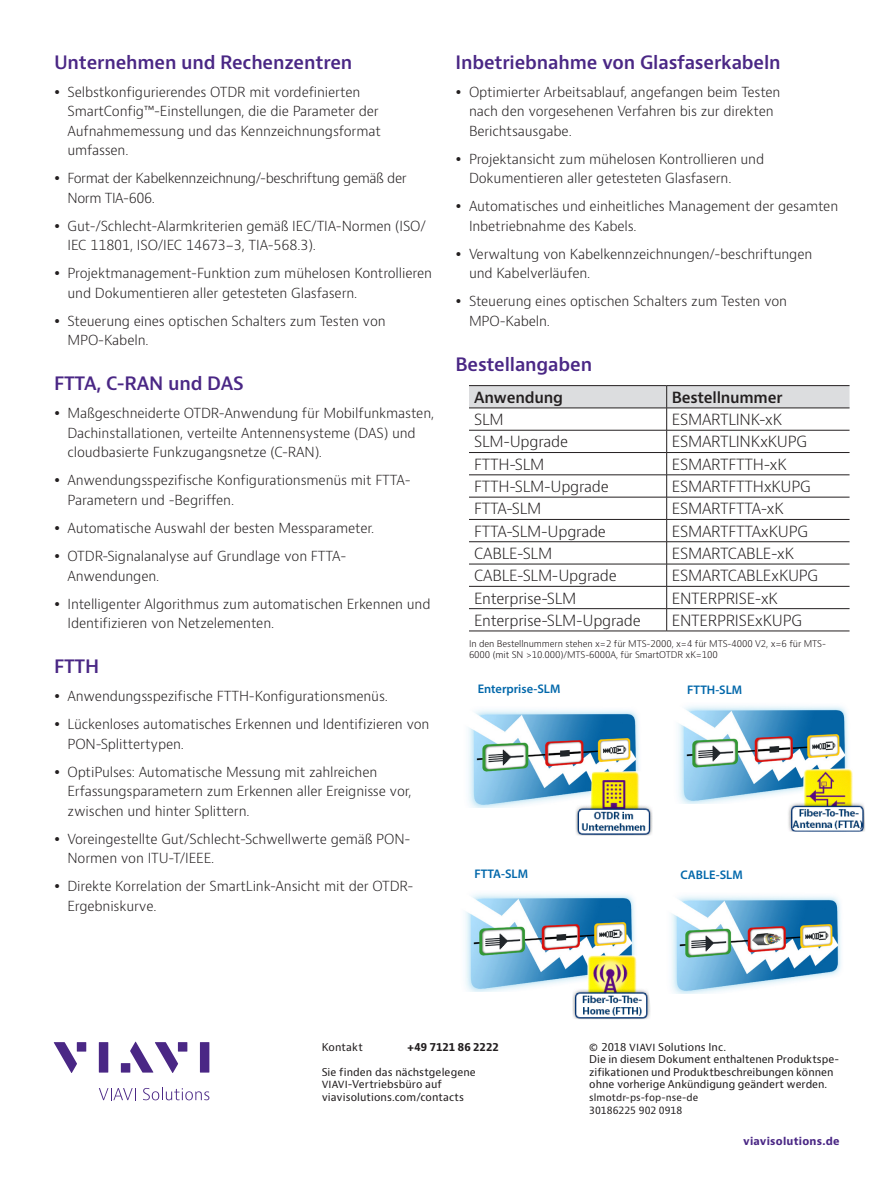
<style>
.page{position:relative;width:893px;height:1191px;background:#fff}
.page>*{position:absolute;margin:0;border:0;box-sizing:border-box;transform-origin:0 0}
.H2_Heading_Purple_12{font:600 18px "Bernino Sans";letter-spacing:-.01em;color:#4a2785}
.Table_Copy{font:300 15px "Bernino Sans";letter-spacing:-.015em;color:#231f20}
.TH{font:600 15px "Bernino Sans";letter-spacing:-.015em;color:#231f20}
.t1{font:300 13.5px/19.5px "Bernino Sans";letter-spacing:-.01em;color:#231f20}
.t2{font:300 13.5px/19.5px "Bernino Sans";letter-spacing:-.03em;color:#231f20}
.t3{font:600 12.45px "Myriad Pro";color:#0067aa}
.t4{font:10.5px/12.6px "Bernino Sans";color:#231f20}
.t5{font:700 10.5px "Bernino Sans";letter-spacing:.02em;color:#4a2785}
.t6{font:700 10.5px "Bernino Sans";letter-spacing:.01em;color:#231f20}
.t7{font:9.75px/12.6px "Bernino Sans";letter-spacing:.005em;color:#231f20}
.t8{font:300 9px/10.8px "Bernino Sans";letter-spacing:-.01em;color:#110a0c}
</style>
<div class="page">
<svg style="left:54px;top:1042px;width:23px;height:31px"></svg>
<div style="left:77px;top:1042px;width:9px;height:9px;background:#4a2785"></div>
<div style="left:99px;top:1042px;width:9px;height:30px;background:#4a2785"></div>
<div style="left:178px;top:1042px;width:9px;height:9px;background:#4a2785"></div>
<div style="left:200px;top:1042px;width:9px;height:30px;background:#4a2785"></div>
<svg style="left:130px;top:1041px;width:48px;height:32px"></svg>
<div style="left:121px;top:1063px;width:9px;height:9px;background:#4a2785"></div>
<svg style="left:99px;top:1088px;width:37px;height:12px"></svg>
<svg style="left:143px;top:1087px;width:66px;height:13px"></svg>
<img style="left:671px;top:895px;width:170px;height:98px">
<svg style="left:469px;top:385px;width:380px;height:245px"></svg>
<hr style="left:469px;top:630px;width:198px;height:1px;background:#231f20">
<hr style="left:667px;top:630px;width:182px;height:1px;background:#231f20">
<img style="left:465px;top:893px;width:170px;height:98px">
<img style="left:572px;top:955px;width:78px;height:65px">
<img style="left:678px;top:705px;width:170px;height:99px">
<img style="left:783px;top:768px;width:82px;height:63px">
<img style="left:468px;top:709px;width:171px;height:98px">
<img style="left:575px;top:771px;width:78px;height:65px">
<p class="H2_Heading_Purple_12" style="left:54px;top:50px;width:300px">Unternehmen und Rechenzentren</p>
<p class="t1" style="left:68px;top:82px;width:315px">Selbstkonfigurierendes OTDR mit vordefinierten SmartConfig™-Einstellungen, die die Parameter der Aufnahmemessung und das Kennzeichnungsformat umfassen.</p>
<p class="t2" style="left:68px;top:169px;width:341px">Format der Kabelkennzeichnung/-beschriftung gemäß der<br>Norm TIA-606.</p>
<p class="t1" style="left:68px;top:216px;width:360px">Gut-/Schlecht-Alarmkriterien gemäß IEC/TIA-Normen (ISO/<br>IEC 11801, ISO/IEC 14673-3, TIA-568.3).</p>
<p class="t1" style="left:68px;top:264px;width:366px">Projektmanagement-Funktion zum mühelosen Kontrollieren und Dokumentieren aller getesteten Glasfasern.</p>
<p class="t1" style="left:68px;top:311px;width:320px">Steuerung eines optischen Schalters zum Testen von<br>MPO-Kabeln.</p>
<p class="H2_Heading_Purple_12" style="left:54px;top:372px;width:191px">FTTA, C-RAN und DAS</p>
<p class="t1" style="left:68px;top:404px;width:368px">Maßgeschneiderte OTDR-Anwendung für Mobilfunkmasten,<br>Dachinstallationen, verteilte Antennensysteme (DAS) und cloudbasierte Funkzugangsnetze (C-RAN).</p>
<p class="t1" style="left:68px;top:471px;width:345px">Anwendungsspezifische Konfigurationsmenüs mit FTTA-<br>Parametern und -Begriffen.</p>
<p class="t1" style="left:68px;top:518px;width:308px">Automatische Auswahl der besten Messparameter.</p>
<p class="t1" style="left:68px;top:546px;width:280px">OTDR-Signalanalyse auf Grundlage von FTTA-<br>Anwendungen.</p>
<p class="t1" style="left:68px;top:594px;width:365px">Intelligenter Algorithmus zum automatischen Erkennen und<br>Identifizieren von Netzelementen.</p>
<p class="H2_Heading_Purple_12" style="left:54px;top:655px;width:47px">FTTH</p>
<p class="t1" style="left:68px;top:687px;width:322px">Anwendungsspezifische FTTH-Konfigurationsmenüs.</p>
<p class="t1" style="left:68px;top:715px;width:363px">Lückenloses automatisches Erkennen und Identifizieren von<br>PON-Splittertypen.</p>
<p class="t1" style="left:68px;top:762px;width:346px">OptiPulses: Automatische Messung mit zahlreichen<br>Erfassungsparametern zum Erkennen aller Ereignisse vor, zwischen und hinter Splittern.</p>
<p class="t1" style="left:68px;top:829px;width:344px">Voreingestellte Gut/Schlecht-Schwellwerte gemäß PON-<br>Normen von ITU-T/IEEE.</p>
<p class="t1" style="left:68px;top:877px;width:347px">Direkte Korrelation der SmartLink-Ansicht mit der OTDR-<br>Ergebniskurve.</p>
<p class="H2_Heading_Purple_12" style="left:455px;top:50px;width:327px">Inbetriebnahme von Glasfaserkabeln</p>
<p class="t1" style="left:469px;top:82px;width:313px">Optimierter Arbeitsablauf, angefangen beim Testen nach den vorgesehenen Verfahren bis zur direkten<br>Berichtsausgabe.</p>
<p class="t1" style="left:469px;top:149px;width:297px">Projektansicht zum mühelosen Kontrollieren und<br>Dokumentieren aller getesteten Glasfasern.</p>
<p class="t1" style="left:469px;top:197px;width:371px">Automatisches und einheitliches Management der gesamten<br>Inbetriebnahme des Kabels.</p>
<p class="t1" style="left:469px;top:244px;width:345px">Verwaltung von Kabelkennzeichnungen/-beschriftungen und Kabelverläufen.</p>
<p class="t1" style="left:469px;top:292px;width:320px">Steuerung eines optischen Schalters zum Testen von<br>MPO-Kabeln.</p>
<p class="H2_Heading_Purple_12" style="left:455px;top:353px;width:138px">Bestellangaben</p>
<p class="TH" style="left:474px;top:388px;width:90px">Anwendung</p>
<p class="TH" style="left:672px;top:388px;width:112px">Bestellnummer</p>
<p class="Table_Copy" style="left:474px;top:410px;width:31px">SLM</p>
<p class="Table_Copy" style="left:672px;top:410px;width:112px">ESMARTLINK-xK</p>
<p class="Table_Copy" style="left:474px;top:432px;width:96px">SLM-Upgrade</p>
<p class="Table_Copy" style="left:672px;top:432px;width:137px">ESMARTLINKxKUPG</p>
<p class="Table_Copy" style="left:474px;top:454px;width:72px">FTTH-SLM</p>
<p class="Table_Copy" style="left:672px;top:454px;width:117px">ESMARTFTTH-xK</p>
<p class="Table_Copy" style="left:474px;top:476px;width:136px">FTTH-SLM-Upgrade</p>
<p class="Table_Copy" style="left:672px;top:476px;width:141px">ESMARTFTTHxKUPG</p>
<p class="Table_Copy" style="left:474px;top:499px;width:69px">FTTA-SLM</p>
<p class="Table_Copy" style="left:672px;top:499px;width:114px">ESMARTFTTA-xK</p>
<p class="Table_Copy" style="left:474px;top:521px;width:133px">FTTA-SLM-Upgrade</p>
<p class="Table_Copy" style="left:672px;top:521px;width:138px">ESMARTFTTAxKUPG</p>
<p class="Table_Copy" style="left:474px;top:543px;width:80px">CABLE-SLM</p>
<p class="Table_Copy" style="left:672px;top:543px;width:124px">ESMARTCABLE-xK</p>
<p class="Table_Copy" style="left:474px;top:566px;width:144px">CABLE-SLM-Upgrade</p>
<p class="Table_Copy" style="left:672px;top:566px;width:148px">ESMARTCABLExKUPG</p>
<p class="Table_Copy" style="left:474px;top:588px;width:104px">Enterprise-SLM</p>
<p class="Table_Copy" style="left:672px;top:588px;width:108px">ENTERPRISE-xK</p>
<p class="Table_Copy" style="left:474px;top:610px;width:168px">Enterprise-SLM-Upgrade</p>
<p class="Table_Copy" style="left:672px;top:610px;width:132px">ENTERPRISExKUPG</p>
<p class="t8" style="left:469px;top:638px;width:359px">In den Bestellnummern stehen x=2 für MTS-2000, x=4 für MTS-4000 V2, x=6 für MTS-<br>6000 (mit SN &gt;10.000)/MTS-6000A, für SmartOTDR xK=100</p>
<p class="t3" style="left:478px;top:681px;width:84px">Enterprise-SLM</p>
<p class="t3" style="left:687px;top:682px;width:57px">FTTH-SLM</p>
<p class="t3" style="left:474px;top:865px;width:55px">FTTA-SLM</p>
<p class="t3" style="left:680px;top:867px;width:64px">CABLE-SLM</p>
<p class="t4" style="left:322px;top:1040px;width:43px">Kontakt</p>
<p class="t6" style="left:407px;top:1040px;width:93px">+49 7121 86 2222</p>
<p class="t4" style="left:322px;top:1065px;width:156px">Sie finden das nächstgelegene<br>VIAVI-Vertriebsbüro auf viavisolutions.com/contacts</p>
<p class="t4" style="left:589px;top:1040px;width:251px">© 2018 VIAVI Solutions Inc.<br>Die in diesem Dokument enthaltenen Produktspe&shy;zifikationen und Produktbeschreibungen können ohne vorherige Ankündigung geändert werden.</p>
<p class="t7" style="left:589px;top:1091px;width:111px">slmotdr-ps-fop-nse-de<br>30186225 902 0918</p>
<p class="t5" style="left:743px;top:1134px;width:98px">viavisolutions.de</p>
</div>
